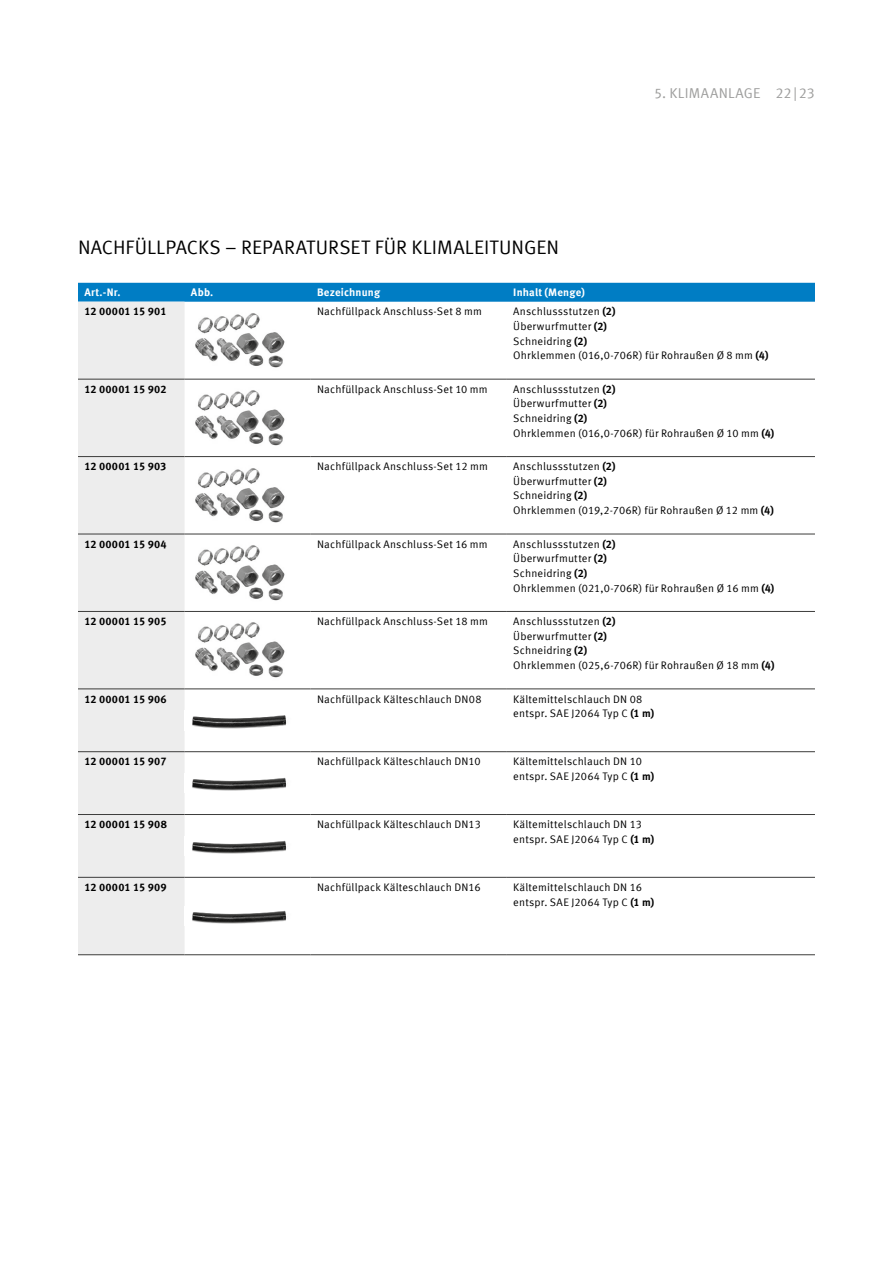
<style>
.page{position:relative;width:893px;height:1263px;background:#fff}
.page>*{position:absolute;margin:0;border:0;box-sizing:border-box;transform-origin:0 0}
.t1{font:19.5px "Meta Offc Pro Norm";color:#000}
.t2{font:14.25px "Meta Offc Pro Norm";letter-spacing:.015em;color:#9d9d9c}
.t3{font:10.8px/14.7px "Meta Offc Pro Norm";letter-spacing:.015em;color:#000}
.t4{font:700 10.8px "Meta Offc Pro";letter-spacing:.02em;color:#000}
.t5{font:700 10.8px "Meta Offc Pro";letter-spacing:.015em;color:#fff}
.s1{font-family:"Meta Offc Pro";font-weight:700}
</style>
<div class="page">
<div style="left:78px;top:283px;width:737px;height:19px;background:#007dc4"></div>
<div style="left:78px;top:302px;width:107px;height:652px;background:#ededed"></div>
<hr style="left:78px;top:379px;width:107px;height:1px;background:#3c3c3b">
<hr style="left:185px;top:379px;width:126px;height:1px;background:#3c3c3b">
<hr style="left:311px;top:379px;width:196px;height:1px;background:#3c3c3b">
<hr style="left:507px;top:379px;width:308px;height:1px;background:#3c3c3b">
<hr style="left:78px;top:456px;width:107px;height:1px;background:#3c3c3b">
<hr style="left:185px;top:456px;width:126px;height:1px;background:#3c3c3b">
<hr style="left:311px;top:456px;width:196px;height:1px;background:#3c3c3b">
<hr style="left:507px;top:456px;width:308px;height:1px;background:#3c3c3b">
<hr style="left:78px;top:688px;width:107px;height:1px;background:#3c3c3b">
<hr style="left:185px;top:688px;width:126px;height:1px;background:#3c3c3b">
<hr style="left:311px;top:688px;width:196px;height:1px;background:#3c3c3b">
<hr style="left:507px;top:688px;width:308px;height:1px;background:#3c3c3b">
<hr style="left:78px;top:751px;width:107px;height:1px;background:#3c3c3b">
<hr style="left:185px;top:751px;width:126px;height:1px;background:#3c3c3b">
<hr style="left:311px;top:751px;width:196px;height:1px;background:#3c3c3b">
<hr style="left:507px;top:751px;width:308px;height:1px;background:#3c3c3b">
<hr style="left:78px;top:814px;width:107px;height:1px;background:#3c3c3b">
<hr style="left:185px;top:814px;width:126px;height:1px;background:#3c3c3b">
<hr style="left:311px;top:814px;width:196px;height:1px;background:#3c3c3b">
<hr style="left:507px;top:814px;width:308px;height:1px;background:#3c3c3b">
<hr style="left:78px;top:877px;width:107px;height:1px;background:#3c3c3b">
<hr style="left:185px;top:877px;width:126px;height:1px;background:#3c3c3b">
<hr style="left:311px;top:877px;width:196px;height:1px;background:#3c3c3b">
<hr style="left:507px;top:877px;width:308px;height:1px;background:#3c3c3b">
<hr style="left:78px;top:534px;width:107px;height:1px;background:#3c3c3b">
<hr style="left:185px;top:534px;width:126px;height:1px;background:#3c3c3b">
<hr style="left:311px;top:534px;width:196px;height:1px;background:#3c3c3b">
<hr style="left:507px;top:534px;width:308px;height:1px;background:#3c3c3b">
<hr style="left:78px;top:611px;width:107px;height:1px;background:#3c3c3b">
<hr style="left:185px;top:611px;width:126px;height:1px;background:#3c3c3b">
<hr style="left:311px;top:611px;width:196px;height:1px;background:#3c3c3b">
<hr style="left:507px;top:611px;width:308px;height:1px;background:#3c3c3b">
<hr style="left:185px;top:954px;width:126px;height:1px;background:#3c3c3b">
<hr style="left:311px;top:954px;width:196px;height:1px;background:#3c3c3b">
<hr style="left:507px;top:954px;width:308px;height:1px;background:#3c3c3b">
<hr style="left:78px;top:954px;width:107px;height:1px;background:#3c3c3b">
<img style="left:195px;top:313px;width:90px;height:55px">
<img style="left:195px;top:390px;width:90px;height:56px">
<img style="left:195px;top:468px;width:90px;height:55px">
<img style="left:195px;top:545px;width:90px;height:56px">
<img style="left:195px;top:622px;width:90px;height:56px">
<img style="left:192px;top:715px;width:95px;height:14px">
<img style="left:192px;top:777px;width:95px;height:14px">
<img style="left:192px;top:840px;width:95px;height:14px">
<img style="left:192px;top:910px;width:95px;height:14px">
<h1 class="t1" style="left:78px;top:232px;width:483px">NACHFÜLLPACKS – REPARATURSET FÜR KLIMALEITUNGEN</h1>
<h2 class="t2" style="left:654px;top:82px;width:108px">5. KLIMAANLAGE</h2>
<h2 class="t2" style="left:775px;top:82px;width:41px">22|23</h2>
<p class="t5" style="left:84px;top:284px;width:38px">Art.-Nr.</p>
<p class="t5" style="left:191px;top:284px;width:24px">Abb.</p>
<p class="t5" style="left:317px;top:284px;width:65px">Bezeichnung</p>
<p class="t5" style="left:513px;top:284px;width:73px">Inhalt (Menge)</p>
<p class="t4" style="left:84px;top:303px;width:84px">12 00001 15 901</p>
<p class="t3" style="left:317px;top:303px;width:166px">Nachfüllpack Anschluss-Set 8 mm</p>
<p class="t3" style="left:513px;top:303px;width:257px">Anschlussstutzen <span class="s1">(2)<br></span>Überwurfmutter <span class="s1">(2)<br></span>Schneidring <span class="s1">(2)<br></span>Ohrklemmen (016,0-706R) für Rohraußen Ø 8 mm <span class="s1">(4)</span></p>
<p class="t4" style="left:84px;top:381px;width:84px">12 00001 15 902</p>
<p class="t3" style="left:317px;top:381px;width:172px">Nachfüllpack Anschluss-Set 10 mm</p>
<p class="t3" style="left:513px;top:381px;width:263px">Anschlussstutzen <span class="s1">(2)<br></span>Überwurfmutter <span class="s1">(2)<br></span>Schneidring <span class="s1">(2)<br></span>Ohrklemmen (016,0-706R) für Rohraußen Ø 10 mm <span class="s1">(4)</span></p>
<p class="t4" style="left:84px;top:458px;width:84px">12 00001 15 903</p>
<p class="t3" style="left:317px;top:458px;width:172px">Nachfüllpack Anschluss-Set 12 mm</p>
<p class="t3" style="left:513px;top:458px;width:262px">Anschlussstutzen <span class="s1">(2)<br></span>Überwurfmutter <span class="s1">(2)<br></span>Schneidring <span class="s1">(2)<br></span>Ohrklemmen (019,2-706R) für Rohraußen Ø 12 mm <span class="s1">(4)</span></p>
<p class="t4" style="left:84px;top:535px;width:84px">12 00001 15 904</p>
<p class="t3" style="left:317px;top:536px;width:172px">Nachfüllpack Anschluss-Set 16 mm</p>
<p class="t3" style="left:513px;top:536px;width:263px">Anschlussstutzen <span class="s1">(2)<br></span>Überwurfmutter <span class="s1">(2)<br></span>Schneidring <span class="s1">(2)<br></span>Ohrklemmen (021,0-706R) für Rohraußen Ø 16 mm <span class="s1">(4)</span></p>
<p class="t4" style="left:84px;top:613px;width:84px">12 00001 15 905</p>
<p class="t3" style="left:317px;top:613px;width:172px">Nachfüllpack Anschluss-Set 18 mm</p>
<p class="t3" style="left:513px;top:613px;width:263px">Anschlussstutzen <span class="s1">(2)<br></span>Überwurfmutter <span class="s1">(2)<br></span>Schneidring <span class="s1">(2)<br></span>Ohrklemmen (025,6-706R) für Rohraußen Ø 18 mm <span class="s1">(4)</span></p>
<p class="t4" style="left:84px;top:690px;width:84px">12 00001 15 906</p>
<p class="t3" style="left:317px;top:691px;width:166px">Nachfüllpack Kälteschlauch DN08</p>
<p class="t3" style="left:513px;top:691px;width:143px">Kältemittelschlauch DN 08 entspr. SAE J2064 Typ C <span class="s1">(1 m)</span></p>
<p class="t4" style="left:84px;top:753px;width:84px">12 00001 15 907</p>
<p class="t3" style="left:317px;top:753px;width:165px">Nachfüllpack Kälteschlauch DN10</p>
<p class="t3" style="left:513px;top:753px;width:143px">Kältemittelschlauch DN 10 entspr. SAE J2064 Typ C <span class="s1">(1 m)</span></p>
<p class="t4" style="left:84px;top:816px;width:84px">12 00001 15 908</p>
<p class="t3" style="left:317px;top:816px;width:165px">Nachfüllpack Kälteschlauch DN13</p>
<p class="t3" style="left:513px;top:816px;width:143px">Kältemittelschlauch DN 13 entspr. SAE J2064 Typ C <span class="s1">(1 m)</span></p>
<p class="t4" style="left:84px;top:879px;width:84px">12 00001 15 909</p>
<p class="t3" style="left:317px;top:879px;width:165px">Nachfüllpack Kälteschlauch DN16</p>
<p class="t3" style="left:513px;top:879px;width:143px">Kältemittelschlauch DN 16 entspr. SAE J2064 Typ C <span class="s1">(1 m)</span></p>
</div>
